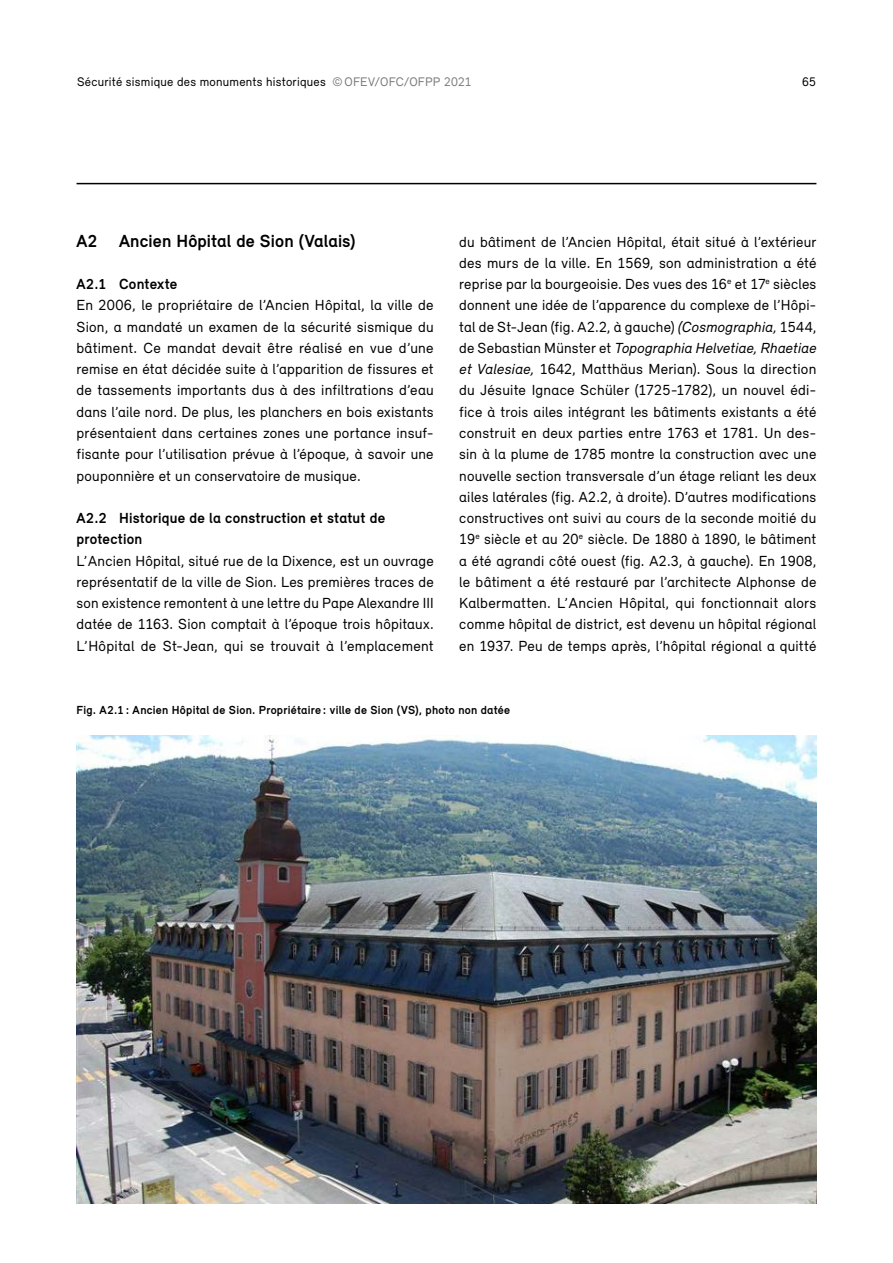
<style>
.page{position:relative;width:893px;height:1263px;background:#fff}
.page>*{position:absolute;margin:0;border:0;box-sizing:border-box;transform-origin:0 0}
._07_Inhalt_07_Titel{font:700 18px "Relevant";letter-spacing:.005em;color:#000}
._07_Inhalt_07_Grundtext{font:15px/21.3px "Relevant";letter-spacing:.015em;color:#000;text-align:justify}
._07_Inhalt_07_Untertitel{font:700 15px/21.3px "Relevant";letter-spacing:.015em;color:#000}
.t1{font:12.75px "Relevant";letter-spacing:.02em;color:#000}
.t2{font:700 12px "Relevant";letter-spacing:.02em;color:#000}
.s1{color:#7c7c7c}
.s2{font-style:italic}
</style>
<div class="page">
<hr style="left:77px;top:183px;width:739px;height:1px;background:#000">
<img style="left:76px;top:736px;width:740px;height:467px">
<p class="t1" style="left:77px;top:74px;width:396px">Sécurité sismique des monuments historiques <span class="s1">©OFEV/OFC/OFPP 2021</span></p>
<p class="t1" style="left:802px;top:74px;width:15px">65</p>
<h2 class="_07_Inhalt_07_Titel" style="left:77px;top:230px;width:281px">A2 Ancien Hôpital de Sion (Valais)</h2>
<h3 class="_07_Inhalt_07_Untertitel" style="left:77px;top:273px;width:102px">A2.1 Contexte</h3>
<p class="_07_Inhalt_07_Grundtext" style="left:77px;top:294px;width:359px">En 2006, le propriétaire de l’Ancien Hôpital, la ville de Sion, a mandaté un examen de la sécurité sismique du bâtiment. Ce mandat devait être réalisé en vue d’une remise en état décidée suite à l’apparition de fissures et de tassements importants dus à des infiltrations d’eau dans l’aile nord. De plus, les planchers en bois existants présentaient dans certaines zones une portance insuf&shy;fisante pour l’utilisation prévue à l’époque, à savoir une pouponnière et un conservatoire de musique.</p>
<h3 class="_07_Inhalt_07_Untertitel" style="left:77px;top:507px;width:310px">A2.2 Historique de la construction et statut de protection</h3>
<p class="_07_Inhalt_07_Grundtext" style="left:77px;top:549px;width:359px">L’Ancien Hôpital, situé rue de la Dixence, est un ouvrage représentatif de la ville de Sion. Les premières traces de son existence remontent à une lettre du Pape Alexandre III datée de 1163. Sion comptait à l’époque trois hôpitaux.<br>L’Hôpital de St-Jean, qui se trouvait à l’emplacement</p>
<p class="_07_Inhalt_07_Grundtext" style="left:459px;top:231px;width:359px">du bâtiment de l’Ancien Hôpital, était situé à l’extérieur des murs de la ville. En 1569, son administration a été reprise par la bourgeoisie. Des vues des 16<sup>e</sup> et 17<sup>e</sup> siècles donnent une idée de l’apparence du complexe de l’Hôpi&shy;tal de St-Jean (fig. A2.2, à gauche) <span class="s2">(Cosmographia,</span> 1544, de Sebastian Münster et <span class="s2">Topographia Helvetiae, Rhaetiae et Valesiae,</span> 1642, Matthäus Merian). Sous la direction du Jésuite Ignace Schüler (1725-1782), un nouvel édi&shy;fice à trois ailes intégrant les bâtiments existants a été construit en deux parties entre 1763 et 1781. Un des&shy;sin à la plume de 1785 montre la construction avec une nouvelle section transversale d’un étage reliant les deux ailes latérales (fig. A2.2, à droite). D’autres modifications constructives ont suivi au cours de la seconde moitié du 19<sup>e</sup> siècle et au 20<sup>e</sup> siècle. De 1880 à 1890, le bâtiment a été agrandi côté ouest (fig. A2.3, à gauche). En 1908, le bâtiment a été restauré par l’architecte Alphonse de Kalbermatten. L’Ancien Hôpital, qui fonctionnait alors comme hôpital de district, est devenu un hôpital régional en 1937. Peu de temps après, l’hôpital régional a quitté</p>
<p class="t2" style="left:77px;top:703px;width:435px">Fig. A2.1 : Ancien Hôpital de Sion. Propriétaire : ville de Sion (VS), photo non datée</p>
</div>
